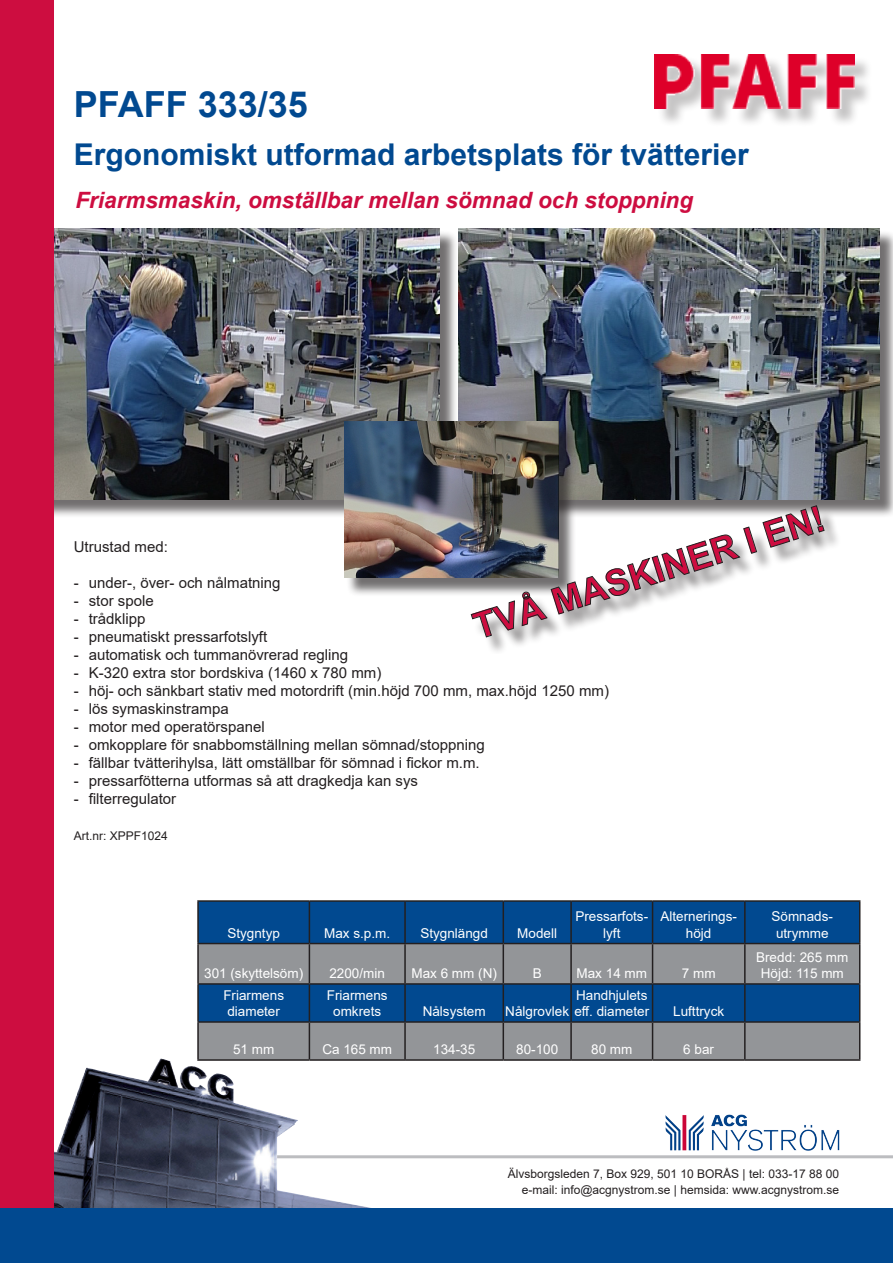
<style>
.page{position:relative;width:893px;height:1263px;background:#fff}
.page>*{position:absolute;margin:0;border:0;box-sizing:border-box;transform-origin:0 0}
.Brödtext{font:700 36px "Arial";color:#cd0d40}
.Rubrik{font:700 36px "Arial";color:#014990}
.Rubrik-2{font:700 30px "Arial";color:#014990}
.Brödtext-2{font:italic 700 22.5px "Arial";color:#cd0d40}
.Brödtext-3{font:15px "Arial";color:#231f20}
.t1{font:13.5px/16.2px "Arial";color:#fff;text-align:center}
.Artikelnummer{font:12px "Arial";color:#231f20}
</style>
<div class="page">
<div style="left:461px;top:230px;width:432px;height:288px;background:#231f20;opacity:.64"></div>
<img style="left:458px;top:228px;width:421px;height:272px">
<div style="left:0;top:230px;width:458px;height:288px;background:#231f20;opacity:.64"></div>
<img style="left:54px;top:228px;width:385px;height:272px">
<div style="left:347px;top:424px;width:230px;height:172px;background:#231f20;opacity:.64"></div>
<img style="left:344px;top:421px;width:214px;height:157px">
<div style="left:473px;top:508px;width:368px;height:146px;background:#231f20;opacity:.53"></div>
<svg style="left:471px;top:600px;width:44px;height:38px"></svg>
<svg style="left:521px;top:505px;width:304px;height:121px"></svg>
<hr style="left:45px;top:1155px;width:848px;height:3px;background:#bcbdc0">
<img style="left:54px;top:1062px;width:459px;height:147px">
<div style="left:0;top:0;width:54px;height:1209px;background:#cd0d40"></div>
<div style="left:0;top:1209px;width:893px;height:54px;background:#014990"></div>
<div style="left:657px;top:57px;width:216px;height:70px;background:#231f20;opacity:.26"></div>
<img style="left:655px;top:54px;width:199px;height:54px">
<img style="left:648px;top:1114px;width:200px;height:45px">
<div style="left:199px;top:902px;width:660px;height:41px;background:#014990"></div>
<div style="left:199px;top:944px;width:660px;height:115px;background:#939598"></div>
<div style="left:199px;top:985px;width:660px;height:36px;background:#014990"></div>
<hr style="left:309px;top:902px;width:1px;height:41px;background:#231f20">
<hr style="left:404px;top:902px;width:2px;height:41px;background:#231f20">
<hr style="left:503px;top:902px;width:1px;height:41px;background:#231f20">
<hr style="left:570px;top:902px;width:2px;height:41px;background:#231f20">
<hr style="left:652px;top:902px;width:1px;height:41px;background:#231f20">
<hr style="left:744px;top:902px;width:2px;height:41px;background:#231f20">
<hr style="left:197px;top:944px;width:2px;height:39px;background:#231f20">
<hr style="left:309px;top:944px;width:1px;height:39px;background:#231f20">
<hr style="left:404px;top:944px;width:2px;height:39px;background:#231f20">
<hr style="left:503px;top:944px;width:1px;height:39px;background:#231f20">
<hr style="left:570px;top:944px;width:2px;height:39px;background:#231f20">
<hr style="left:652px;top:944px;width:1px;height:39px;background:#231f20">
<hr style="left:744px;top:944px;width:2px;height:39px;background:#231f20">
<hr style="left:859px;top:944px;width:1px;height:39px;background:#231f20">
<hr style="left:197px;top:983px;width:112px;height:2px;background:#231f20">
<hr style="left:197px;top:985px;width:2px;height:36px;background:#231f20">
<hr style="left:309px;top:983px;width:96px;height:2px;background:#231f20">
<hr style="left:309px;top:985px;width:1px;height:36px;background:#231f20">
<hr style="left:405px;top:983px;width:98px;height:2px;background:#231f20">
<hr style="left:404px;top:985px;width:2px;height:36px;background:#231f20">
<hr style="left:503px;top:983px;width:68px;height:2px;background:#231f20">
<hr style="left:503px;top:985px;width:1px;height:36px;background:#231f20">
<hr style="left:571px;top:983px;width:82px;height:2px;background:#231f20">
<hr style="left:570px;top:985px;width:2px;height:36px;background:#231f20">
<hr style="left:653px;top:983px;width:92px;height:2px;background:#231f20">
<hr style="left:652px;top:985px;width:1px;height:36px;background:#231f20">
<hr style="left:745px;top:983px;width:115px;height:2px;background:#231f20">
<hr style="left:744px;top:985px;width:2px;height:36px;background:#231f20">
<hr style="left:859px;top:985px;width:1px;height:36px;background:#231f20">
<hr style="left:197px;top:1021px;width:112px;height:2px;background:#231f20">
<hr style="left:197px;top:1023px;width:2px;height:36px;background:#231f20">
<hr style="left:309px;top:1021px;width:96px;height:2px;background:#231f20">
<hr style="left:309px;top:1023px;width:1px;height:36px;background:#231f20">
<hr style="left:405px;top:1021px;width:98px;height:2px;background:#231f20">
<hr style="left:404px;top:1023px;width:2px;height:36px;background:#231f20">
<hr style="left:503px;top:1021px;width:68px;height:2px;background:#231f20">
<hr style="left:503px;top:1023px;width:1px;height:36px;background:#231f20">
<hr style="left:571px;top:1021px;width:82px;height:2px;background:#231f20">
<hr style="left:570px;top:1023px;width:2px;height:36px;background:#231f20">
<hr style="left:653px;top:1021px;width:92px;height:2px;background:#231f20">
<hr style="left:652px;top:1023px;width:1px;height:36px;background:#231f20">
<hr style="left:745px;top:1021px;width:115px;height:2px;background:#231f20">
<hr style="left:744px;top:1023px;width:2px;height:36px;background:#231f20">
<hr style="left:859px;top:1023px;width:1px;height:36px;background:#231f20">
<hr style="left:197px;top:1059px;width:112px;height:2px;background:#231f20">
<hr style="left:309px;top:1059px;width:96px;height:2px;background:#231f20">
<hr style="left:405px;top:1059px;width:98px;height:2px;background:#231f20">
<hr style="left:503px;top:1059px;width:68px;height:2px;background:#231f20">
<hr style="left:571px;top:1059px;width:82px;height:2px;background:#231f20">
<hr style="left:653px;top:1059px;width:92px;height:2px;background:#231f20">
<hr style="left:745px;top:1059px;width:115px;height:2px;background:#231f20">
<hr style="left:197px;top:900px;width:112px;height:2px;background:#231f20">
<hr style="left:197px;top:902px;width:2px;height:41px;background:#231f20">
<hr style="left:309px;top:900px;width:96px;height:2px;background:#231f20">
<hr style="left:405px;top:900px;width:98px;height:2px;background:#231f20">
<hr style="left:503px;top:900px;width:68px;height:2px;background:#231f20">
<hr style="left:571px;top:900px;width:82px;height:2px;background:#231f20">
<hr style="left:653px;top:900px;width:92px;height:2px;background:#231f20">
<hr style="left:745px;top:900px;width:115px;height:2px;background:#231f20">
<hr style="left:859px;top:902px;width:1px;height:41px;background:#231f20">
<hr style="left:197px;top:943px;width:112px;height:1px;background:#231f20">
<hr style="left:309px;top:943px;width:96px;height:1px;background:#231f20">
<hr style="left:405px;top:943px;width:98px;height:1px;background:#231f20">
<hr style="left:503px;top:943px;width:68px;height:1px;background:#231f20">
<hr style="left:571px;top:943px;width:82px;height:1px;background:#231f20">
<hr style="left:653px;top:943px;width:92px;height:1px;background:#231f20">
<hr style="left:745px;top:943px;width:115px;height:1px;background:#231f20">
<p class="Rubrik" style="left:74px;top:79px;width:236px">PFAFF 333/35</p>
<p class="Rubrik-2" style="left:74px;top:134px;width:677px">Ergonomiskt utformad arbetsplats för tvätterier</p>
<p class="Brödtext-2" style="left:75px;top:185px;width:619px">Friarmsmaskin, omställbar mellan sömnad och stoppning</p>
<p class="Brödtext" style="left:467px;top:601px;width:367px;rotate:-17deg">TVÅ MASKINER I EN!</p>
<p class="Brödtext-3" style="left:74px;top:537px;width:96px">Utrustad med:</p>
<p class="Brödtext-3" style="left:74px;top:573px;width:208px">- under-, över- och nålmatning</p>
<p class="Brödtext-3" style="left:74px;top:591px;width:82px">- stor spole</p>
<p class="Brödtext-3" style="left:74px;top:609px;width:73px">- trådklipp</p>
<p class="Brödtext-3" style="left:74px;top:627px;width:195px">- pneumatiskt pressarfotslyft</p>
<p class="Brödtext-3" style="left:74px;top:645px;width:276px">- automatisk och tummanövrerad regling</p>
<p class="Brödtext-3" style="left:74px;top:663px;width:309px">- K-320 extra stor bordskiva (1460 x 780 mm)</p>
<p class="Brödtext-3" style="left:74px;top:681px;width:537px">- höj- och sänkbart stativ med motordrift (min.höjd 700 mm, max.höjd 1250 mm)</p>
<p class="Brödtext-3" style="left:74px;top:699px;width:157px">- lös symaskinstrampa</p>
<p class="Brödtext-3" style="left:74px;top:717px;width:192px">- motor med operatörspanel</p>
<p class="Brödtext-3" style="left:74px;top:735px;width:412px">- omkopplare för snabbomställning mellan sömnad/stoppning</p>
<p class="Brödtext-3" style="left:74px;top:753px;width:407px">- fällbar tvätterihylsa, lätt omställbar för sömnad i fickor m.m.</p>
<p class="Brödtext-3" style="left:74px;top:771px;width:346px">- pressarfötterna utformas så att dragkedja kan sys</p>
<p class="Brödtext-3" style="left:74px;top:789px;width:104px">- filterregulator</p>
<p class="Artikelnummer" style="left:74px;top:828px;width:96px">Art.nr: XPPF1024</p>
<p class="t1" style="left:227px;top:924px;width:54px">Stygntyp</p>
<p class="t1" style="left:324px;top:924px;width:68px">Max s.p.m.</p>
<p class="t1" style="left:420px;top:924px;width:69px">Stygnlängd</p>
<p class="t1" style="left:517px;top:924px;width:41px">Modell</p>
<p class="t1" style="left:575px;top:908px;width:74px">Pressarfots&shy;lyft</p>
<p class="t1" style="left:660px;top:908px;width:78px">Alternerings&shy;höjd</p>
<p class="t1" style="left:771px;top:908px;width:63px">Sömnads&shy;utrymme</p>
<p class="t1" style="left:204px;top:965px;width:101px">301 (skyttelsöm)</p>
<p class="t1" style="left:329px;top:965px;width:57px">2200/min</p>
<p class="t1" style="left:411px;top:965px;width:87px">Max 6 mm (N)</p>
<p class="t1" style="left:533px;top:965px;width:11px">B</p>
<p class="t1" style="left:577px;top:965px;width:72px">Max 14 mm</p>
<p class="t1" style="left:682px;top:965px;width:35px">7 mm</p>
<p class="t1" style="left:223px;top:987px;width:62px">Friarmens</p>
<p class="t1" style="left:227px;top:1003px;width:54px">diameter</p>
<p class="t1" style="left:327px;top:987px;width:62px">Friarmens omkrets</p>
<p class="t1" style="left:576px;top:987px;width:73px">Handhjulets</p>
<p class="t1" style="left:423px;top:1003px;width:65px">Nålsystem</p>
<p class="t1" style="left:505px;top:1003px;width:145px">Nålgrovlek eff. diameter</p>
<p class="t1" style="left:673px;top:1003px;width:53px">Lufttryck</p>
<p class="t1" style="left:233px;top:1041px;width:43px">51 mm</p>
<p class="t1" style="left:322px;top:1041px;width:71px">Ca 165 mm</p>
<p class="t1" style="left:433px;top:1041px;width:44px">134-35</p>
<p class="t1" style="left:516px;top:1041px;width:44px">80-100</p>
<p class="t1" style="left:591px;top:1041px;width:43px">80 mm</p>
<p class="t1" style="left:683px;top:1041px;width:32px">6 bar</p>
<p class="t1" style="left:756px;top:949px;width:94px">Bredd: 265 mm</p>
<p class="t1" style="left:761px;top:965px;width:85px">Höjd: 115 mm</p>
<p class="Artikelnummer" style="left:508px;top:1165px;width:333px">Älvsborgsleden 7, Box 929, 501 10 BORÅS | tel: 033-17 88 00</p>
<p class="Artikelnummer" style="left:522px;top:1181px;width:319px">e-mail: info@acgnystrom.se | hemsida: www.acgnystrom.se</p>
</div>
